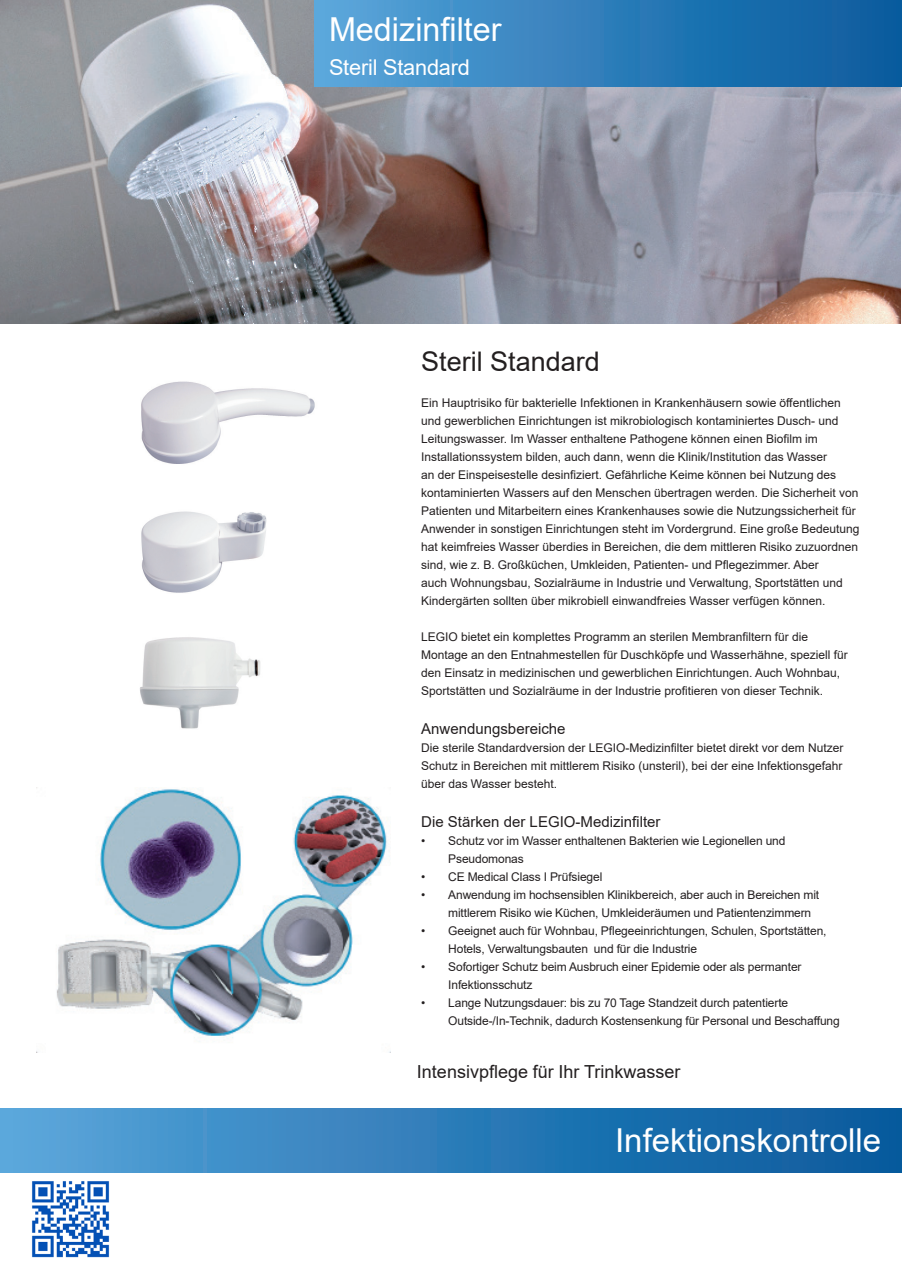
<style>
.page{position:relative;width:902px;height:1272px;background:#fff}
.page>*{position:absolute;margin:0;border:0;box-sizing:border-box;transform-origin:0 0}
.t1{font:33px "Arial";color:#fff}
.PS_-_Kop{font:27px "Arial";color:#231f20}
.t2{font:21.75px "Arial";letter-spacing:-.01em;color:#fff}
.t3{font:18px "Arial";color:#231f20}
.PS_-_Tussenkop_klein{font:15px "Arial";color:#231f20}
.PS_-_Platte_tekst{font:12px/18px "Arial";color:#231f20}
</style>
<div class="page">
<img style="left:0;top:0;width:900px;height:323px">
<img style="left:141px;top:381px;width:174px;height:83px">
<img style="left:141px;top:511px;width:126px;height:82px">
<img style="left:140px;top:637px;width:121px;height:92px">
<img style="left:36px;top:787px;width:354px;height:265px">
<div style="left:315px;top:0;width:586px;height:86px;background:linear-gradient(to right,#5aa5da,#05589b)"></div>
<div style="left:0;top:1108px;width:901px;height:63px;background:linear-gradient(to right,#59a5da,#04579a)"></div>
<img style="left:32px;top:1181px;width:78px;height:77px">
<p class="t1" style="left:329px;top:6px;width:174px">Medizinfilter</p>
<p class="t2" style="left:329px;top:53px;width:142px">Steril Standard</p>
<p class="PS_-_Kop" style="left:421px;top:342px;width:180px">Steril Standard</p>
<p class="PS_-_Platte_tekst" style="left:421px;top:393px;width:440px">Ein Hauptrisiko für bakterielle Infektionen in Krankenhäusern sowie öffentlichen und gewerblichen Einrichtungen ist mikrobiologisch kontaminiertes Dusch- und Leitungswasser. Im Wasser enthaltene Pathogene können einen Biofilm im Installationssystem bilden, auch dann, wenn die Klinik/Institution das Wasser<br>an der Einspeisestelle desinfiziert. Gefährliche Keime können bei Nutzung des kontaminierten Wassers auf den Menschen übertragen werden. Die Sicherheit von Patienten und Mitarbeitern eines Krankenhauses sowie die Nutzungssicherheit für Anwender in sonstigen Einrichtungen steht im Vordergrund. Eine große Bedeutung hat keimfreies Wasser überdies in Bereichen, die dem mittleren Risiko zuzuordnen sind, wie z. B. Großküchen, Umkleiden, Patienten- und Pflegezimmer. Aber<br>auch Wohnungsbau, Sozialräume in Industrie und Verwaltung, Sportstätten und Kindergärten sollten über mikrobiell einwandfreies Wasser verfügen können.</p>
<p class="PS_-_Platte_tekst" style="left:421px;top:627px;width:428px">LEGIO bietet ein komplettes Programm an sterilen Membranfiltern für die Montage an den Entnahmestellen für Duschköpfe und Wasserhähne, speziell für den Einsatz in medizinischen und gewerblichen Einrichtungen. Auch Wohnbau, Sportstätten und Sozialräume in der Industrie profitieren von dieser Technik.</p>
<p class="PS_-_Tussenkop_klein" style="left:421px;top:718px;width:146px">Anwendungsbereiche</p>
<p class="PS_-_Platte_tekst" style="left:421px;top:738px;width:424px;text-align:justify">Die sterile Standardversion der LEGIO-Medizinfilter bietet direkt vor dem Nutzer Schutz in Bereichen mit mittlerem Risiko (unsteril), bei der eine Infektionsgefahr über das Wasser besteht.</p>
<p class="PS_-_Tussenkop_klein" style="left:421px;top:811px;width:241px">Die Stärken der LEGIO-Medizinfilter</p>
<p class="PS_-_Platte_tekst" style="left:448px;top:831px;width:339px;text-indent:-27px">• Schutz vor im Wasser enthaltenen Bakterien wie Legionellen und<br>Pseudomonas</p>
<p class="PS_-_Platte_tekst" style="left:421px;top:867px;width:183px">• CE Medical Class I Prüfsiegel</p>
<p class="PS_-_Platte_tekst" style="left:448px;top:885px;width:372px;text-indent:-27px">• Anwendung im hochsensiblen Klinikbereich, aber auch in Bereichen mit mittlerem Risiko wie Küchen, Umkleideräumen und Patientenzimmern</p>
<p class="PS_-_Platte_tekst" style="left:448px;top:921px;width:380px;text-indent:-27px">• Geeignet auch für Wohnbau, Pflegeeinrichtungen, Schulen, Sportstätten,<br>Hotels, Verwaltungsbauten und für die Industrie</p>
<p class="PS_-_Platte_tekst" style="left:448px;top:957px;width:355px;text-indent:-27px">• Sofortiger Schutz beim Ausbruch einer Epidemie oder als permanter<br>Infektionsschutz</p>
<p class="PS_-_Platte_tekst" style="left:448px;top:993px;width:393px;text-indent:-27px">• Lange Nutzungsdauer: bis zu 70 Tage Standzeit durch patentierte<br>Outside-/In-Technik, dadurch Kostensenkung für Personal und Beschaffung</p>
<p class="t3" style="left:417px;top:1059px;width:265px">Intensivpflege für Ihr Trinkwasser</p>
<p class="t1" style="left:615px;top:1117px;width:267px">Infektionskontrolle</p>
</div>
